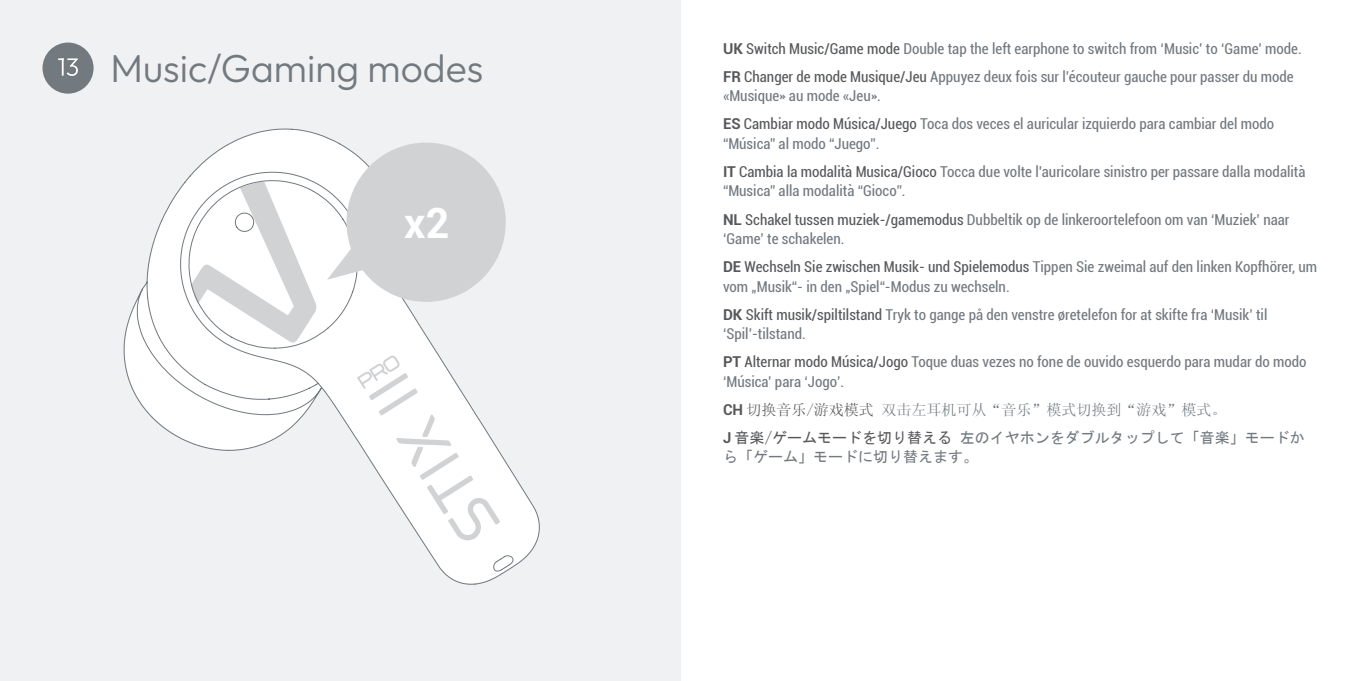
<style>
.page{position:relative;width:1361px;height:681px;background:#fff}
.page>*{position:absolute;margin:0;border:0;box-sizing:border-box;transform-origin:0 0}
.t1{font:700 41.7px "Roboto";color:#fff}
.t2{font:300 39px "Outfit";color:#72797f}
.t3{font:condensed 15px/19.5px "Roboto";color:#72797f}
.t4{font:15px/19.5px "MS Gothic";color:#72797f}
.t5{font:15px "Sim Sun";color:#72797f}
.s1{font-weight:700;font-stretch:normal;color:#57585a}
.s2{color:#57585a}
.s3{font-family:"Roboto";font-weight:700;color:#57585a}
</style>
<div class="page">
<div style="left:0;top:0;width:680px;height:680px;background:#f0f1f2"></div>
<div style="left:43px;top:43px;width:51px;height:51px;background:#72797f;border-radius:50%"></div>
<svg style="left:124px;top:128px;width:416px;height:456px"></svg>
<div style="left:346px;top:142px;width:160px;height:160px;background:#d1d2d4;border-radius:50%"></div>
<svg style="left:327px;top:247px;width:41px;height:32px"></svg>
<svg style="left:58px;top:58px;width:20px;height:18px"></svg>
<p class="t2" style="left:111px;top:46px;width:374px">Music/Gaming modes</p>
<p class="t1" style="left:404px;top:193px;width:47px">x2</p>
<p class="t3" style="left:723px;top:38px;width:580px"><span class="s1">UK</span> <span class="s2">Switch Music/Game mode</span> Double tap the left earphone to switch from ‘Music’ to ‘Game’ mode.</p>
<p class="t3" style="left:723px;top:66px;width:572px"><span class="s1">FR</span> <span class="s2">Changer de mode Musique/Jeu</span> Appuyez deux fois sur l’écouteur gauche pour passer du mode «Musique» au mode «Jeu».</p>
<p class="t3" style="left:723px;top:114px;width:553px"><span class="s1">ES</span> <span class="s2">Cambiar modo Música/Juego</span> Toca dos veces el auricular izquierdo para cambiar del modo “Música” al modo “Juego”.</p>
<p class="t3" style="left:723px;top:161px;width:584px"><span class="s1">IT</span> <span class="s2">Cambia la modalità Musica/Gioco</span> Tocca due volte l’auricolare sinistro per passare dalla modalità “Musica” alla modalità “Gioco”.</p>
<p class="t3" style="left:723px;top:209px;width:568px"><span class="s1">NL</span> <span class="s2">Schakel tussen muziek-/gamemodus</span> Dubbeltik op de linkeroortelefoon om van ‘Muziek’ naar ‘Game’ te schakelen.</p>
<p class="t3" style="left:723px;top:256px;width:595px"><span class="s1">DE</span> <span class="s2">Wechseln Sie zwischen Musik- und Spielemodus</span> Tippen Sie zweimal auf den linken Kopfhörer, um vom „Musik“- in den „Spiel“-Modus zu wechseln.</p>
<p class="t3" style="left:723px;top:304px;width:546px"><span class="s1">DK</span> <span class="s2">Skift musik/spiltilstand</span> Tryk to gange på den venstre øretelefon for at skifte fra ‘Musik’ til ‘Spil’-tilstand.</p>
<p class="t3" style="left:723px;top:351px;width:585px"><span class="s1">PT</span> <span class="s2">Alternar modo Música/Jogo</span> Toque duas vezes no fone de ouvido esquerdo para mudar do modo ‘Música’ para ‘Jogo’.</p>
<p class="t5" style="left:723px;top:401px;width:505px"><span class="s3">CH</span> <span class="s2">切换音乐/游戏模式</span>双击左耳机可从“音乐”模式切换到“游戏”模式。</p>
<p class="t4" style="left:723px;top:427px;width:583px"><span class="s3">J</span> <span class="s2">音楽/ゲームモードを切り替える</span>左のイヤホンをダブルタップして「音楽」モードから「ゲーム」モードに切り替えます。</p>
</div>
